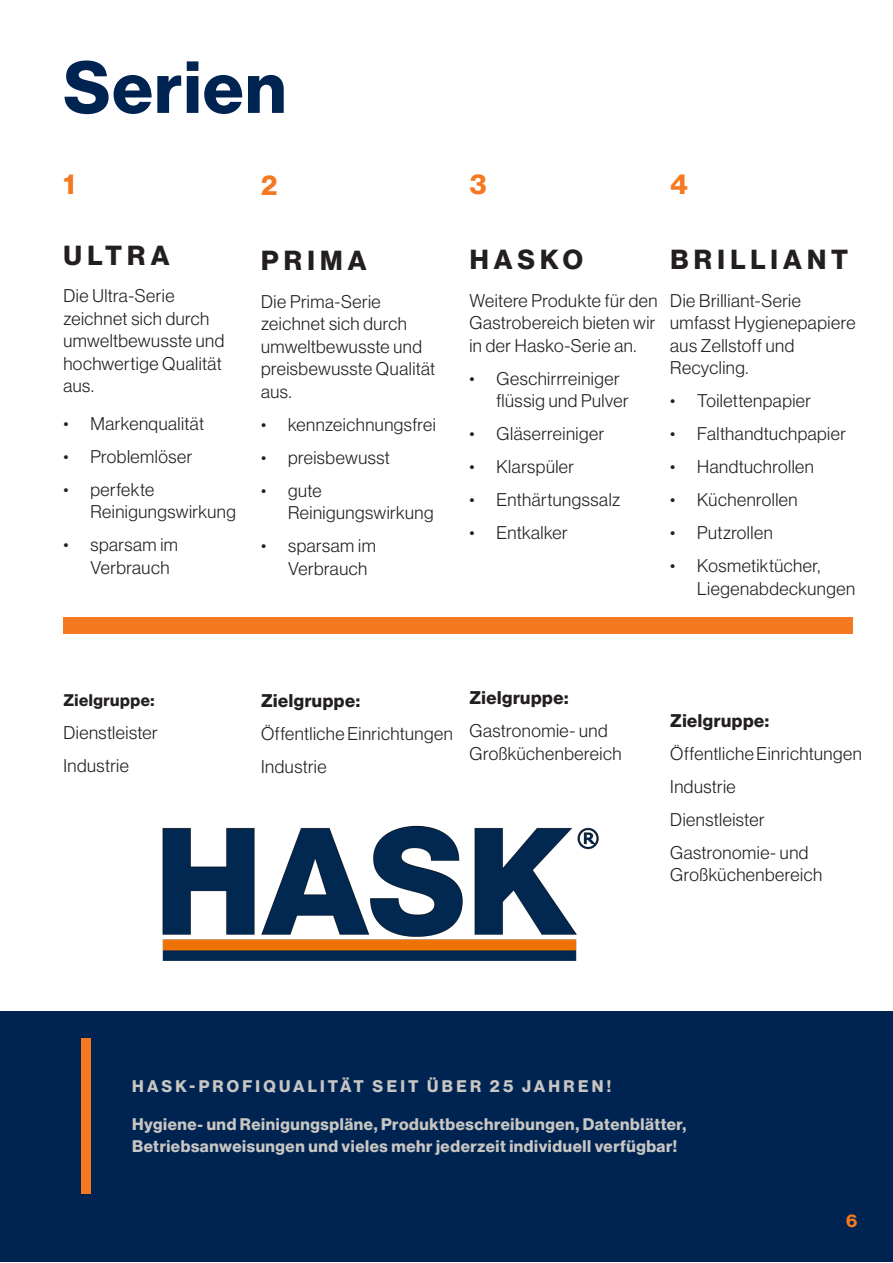
<style>
.page{position:relative;width:893px;height:1263px;background:#fff}
.page>*{position:absolute;margin:0;border:0;box-sizing:border-box;transform-origin:0 0}
.t1{font:72px "N Haas Grotesk DS Pro 75 Bd";letter-spacing:.025em;color:#002451}
.H3_-_All_Caps{font:27px "N Haas Grotesk DS Pro 75 Bd";letter-spacing:.19em;color:#231f20}
.H3_-_All_Caps-2{font:27px "N Haas Grotesk DS Pro 75 Bd";color:#f47921}
.H3_-_All_Caps-3{font:18px/22.5px "N Haas Grotesk DS Pro 45 Lt";letter-spacing:.03em;color:#231f20}
.t2{font:18px "N Haas Grotesk DS Pro 75 Bd";letter-spacing:.03em;color:#231f20}
.t3{font:18px "N Haas Grotesk DS Pro 75 Bd";color:#f47921}
.H3_-_All_Caps-4{font:16.5px/22.5px "N Haas Grotesk DS Pro 75 Bd";letter-spacing:.035em;color:#c8c6c2}
.H3_-_All_Caps-5{font:16.5px "N Haas Grotesk DS Pro 75 Bd";letter-spacing:.195em;color:#c8c6c2}
.t4{font:16.5px "N Haas Grotesk DS Pro 75 Bd";letter-spacing:.035em;color:#231f20}
</style>
<div class="page">
<img style="left:162px;top:825px;width:437px;height:136px">
<div style="left:0;top:1011px;width:893px;height:251px;background:#002451"></div>
<div style="left:81px;top:1038px;width:9px;height:156px;background:#f47921"></div>
<div style="left:63px;top:617px;width:790px;height:17px;background:#f47921"></div>
<h2 class="t1" style="left:63px;top:46px;width:224px">Serien</h2>
<p class="H3_-_All_Caps-2" style="left:64px;top:169px;width:13px">1</p>
<p class="H3_-_All_Caps-2" style="left:261px;top:170px;width:18px">2</p>
<p class="H3_-_All_Caps-2" style="left:470px;top:169px;width:18px">3</p>
<p class="H3_-_All_Caps-2" style="left:670px;top:169px;width:19px">4</p>
<p class="H3_-_All_Caps" style="left:64px;top:239px;width:108px">ULTRA</p>
<p class="H3_-_All_Caps-3" style="left:63px;top:285px;width:163px">Die Ultra-Serie zeichnet sich durch umweltbewusste und hochwertige Qualität aus.</p>
<p class="H3_-_All_Caps-3" style="left:63px;top:412px;width:142px">• Markenqualität</p>
<p class="H3_-_All_Caps-3" style="left:63px;top:445px;width:130px">• Problemlöser</p>
<p class="H3_-_All_Caps-3" style="left:90px;top:478px;width:147px;text-indent:-27px">• perfekte<br>Reinigungswirkung</p>
<p class="H3_-_All_Caps-3" style="left:90px;top:534px;width:89px;text-indent:-27px">• sparsam im<br>Verbrauch</p>
<p class="H3_-_All_Caps" style="left:261px;top:245px;width:107px">PRIMA</p>
<p class="H3_-_All_Caps-3" style="left:261px;top:290px;width:176px">Die Prima-Serie zeichnet sich durch umweltbewusste und preisbewusste Qualität aus.</p>
<p class="H3_-_All_Caps-3" style="left:261px;top:413px;width:176px">• kennzeichnungsfrei</p>
<p class="H3_-_All_Caps-3" style="left:261px;top:446px;width:130px">• preisbewusst</p>
<p class="H3_-_All_Caps-3" style="left:288px;top:479px;width:147px;text-indent:-27px">• gute<br>Reinigungswirkung</p>
<p class="H3_-_All_Caps-3" style="left:288px;top:535px;width:89px;text-indent:-27px">• sparsam im<br>Verbrauch</p>
<p class="H3_-_All_Caps" style="left:470px;top:244px;width:115px">HASKO</p>
<p class="H3_-_All_Caps-3" style="left:469px;top:289px;width:190px">Weitere Produkte für den<br>Gastrobereich bieten wir in der Hasko-Serie an.</p>
<p class="H3_-_All_Caps-3" style="left:496px;top:367px;width:134px;text-indent:-27px">• Geschirrreiniger flüssig und Pulver</p>
<p class="H3_-_All_Caps-3" style="left:469px;top:423px;width:136px">• Gläserreiniger</p>
<p class="H3_-_All_Caps-3" style="left:469px;top:456px;width:106px">• Klarspüler</p>
<p class="H3_-_All_Caps-3" style="left:469px;top:489px;width:152px">• Enthärtungssalz</p>
<p class="H3_-_All_Caps-3" style="left:469px;top:522px;width:100px">• Entkalker</p>
<p class="H3_-_All_Caps" style="left:670px;top:244px;width:179px">BRILLIANT</p>
<p class="H3_-_All_Caps-3" style="left:670px;top:289px;width:187px">Die Brilliant-Serie umfasst Hygienepapiere aus Zellstoff und<br>Recycling.</p>
<p class="H3_-_All_Caps-3" style="left:670px;top:390px;width:142px">• Toilettenpapier</p>
<p class="H3_-_All_Caps-3" style="left:670px;top:423px;width:177px">• Falthandtuchpapier</p>
<p class="H3_-_All_Caps-3" style="left:670px;top:456px;width:145px">• Handtuchrollen</p>
<p class="H3_-_All_Caps-3" style="left:670px;top:489px;width:129px">• Küchenrollen</p>
<p class="H3_-_All_Caps-3" style="left:670px;top:522px;width:104px">• Putzrollen</p>
<p class="H3_-_All_Caps-3" style="left:697px;top:555px;width:159px;text-indent:-27px">• Kosmetiktücher,<br>Liegenabdeckungen</p>
<p class="t4" style="left:63px;top:690px;width:93px">Zielgruppe:</p>
<p class="H3_-_All_Caps-3" style="left:63px;top:721px;width:96px">Dienstleister</p>
<p class="H3_-_All_Caps-3" style="left:63px;top:754px;width:67px">Industrie</p>
<p class="t2" style="left:261px;top:690px;width:100px">Zielgruppe:</p>
<p class="H3_-_All_Caps-3" style="left:261px;top:722px;width:193px">Öffentliche Einrichtungen</p>
<p class="H3_-_All_Caps-3" style="left:261px;top:755px;width:67px">Industrie</p>
<p class="t2" style="left:469px;top:687px;width:100px">Zielgruppe:</p>
<p class="H3_-_All_Caps-3" style="left:469px;top:720px;width:154px">Gastronomie- und<br>Großküchenbereich</p>
<p class="t2" style="left:670px;top:710px;width:100px">Zielgruppe:</p>
<p class="H3_-_All_Caps-3" style="left:670px;top:742px;width:193px">Öffentliche Einrichtungen</p>
<p class="H3_-_All_Caps-3" style="left:670px;top:775px;width:67px">Industrie</p>
<p class="H3_-_All_Caps-3" style="left:670px;top:808px;width:96px">Dienstleister</p>
<p class="H3_-_All_Caps-3" style="left:670px;top:841px;width:154px">Gastronomie- und<br>Großküchenbereich</p>
<p class="H3_-_All_Caps-5" style="left:132px;top:1077px;width:480px">HASK-PROFIQUALITÄT SEIT ÜBER 25 JAHREN!</p>
<p class="H3_-_All_Caps-4" style="left:132px;top:1113px;width:556px">Hygiene- und Reinigungspläne, Produktbeschreibungen, Datenblätter,<br>Betriebsanweisungen und vieles mehr jederzeit individuell verfügbar!</p>
<p class="t3" style="left:846px;top:1210px;width:13px">6</p>
</div>
